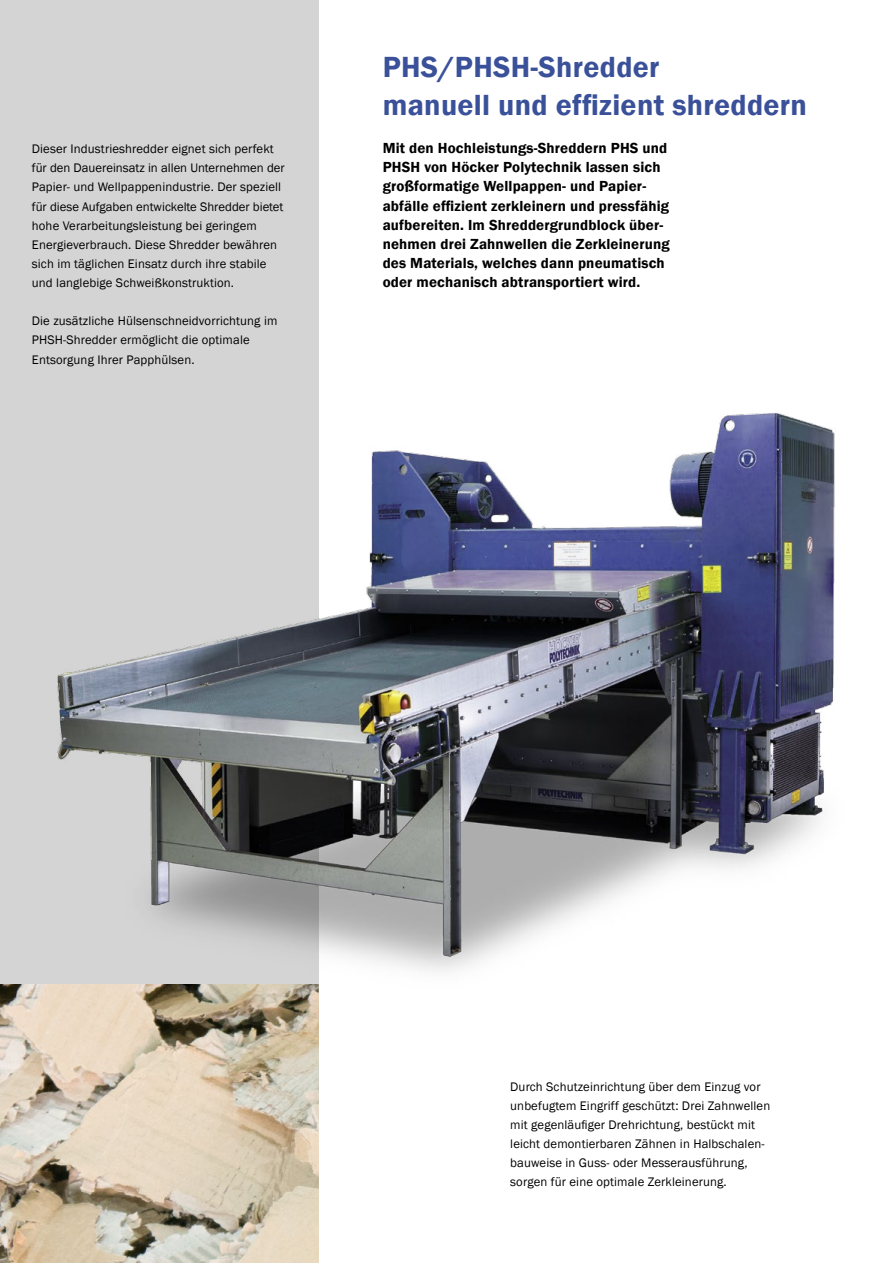
<style>
.page{position:relative;width:893px;height:1263px;background:#fff}
.page>*{position:absolute;margin:0;border:0;box-sizing:border-box;transform-origin:0 0}
.t1{font:600 30px/38.2px "Franklin Gothic";letter-spacing:.01em;color:#3a519a}
.t2{font:600 15px/19.2px "Franklin Gothic";letter-spacing:.01em;color:#000}
.t3{font:12.75px/19.2px "Franklin Gothic";letter-spacing:.01em;color:#000}
</style>
<div class="page">
<div style="left:0;top:0;width:319px;height:1263px;background:#d4d4d4"></div>
<img style="left:57px;top:413px;width:778px;height:559px">
<img style="left:0;top:984px;width:319px;height:279px">
<p class="t3" style="left:32px;top:139px;width:254px">Dieser Industrieshredder eignet sich perfekt für den Dauereinsatz in allen Unternehmen der Papier- und Wellpappenindustrie. Der speziell für diese Aufgaben entwickelte Shredder bietet hohe Verarbeitungsleistung bei geringem Energieverbrauch. Diese Shredder bewähren sich im täglichen Einsatz durch ihre stabile und langlebige Schweißkonstruktion.</p>
<p class="t3" style="left:32px;top:312px;width:247px">Die zusätzliche Hülsenschneidvorrichtung im<br>PHSH-Shredder ermöglicht die optimale<br>Entsorgung Ihrer Papphülsen.</p>
<h1 class="t1" style="left:383px;top:48px;width:426px">PHS/PHSH-Shredder<br>manuell und effizient shreddern</h1>
<p class="t2" style="left:383px;top:139px;width:289px">Mit den Hochleistungs-Shreddern PHS und PHSH von Höcker Polytechnik lassen sich großformatige Wellpappen- und Papier&shy;abfälle effizient zerkleinern und pressfähig aufbereiten. Im Shreddergrundblock über&shy;nehmen drei Zahnwellen die Zerkleinerung des Materials, welches dann pneumatisch oder mechanisch abtransportiert wird.</p>
<p class="t3" style="left:510px;top:1077px;width:261px">Durch Schutzeinrichtung über dem Einzug vor unbefugtem Eingriff geschützt: Drei Zahnwellen mit gegenläufiger Drehrichtung, bestückt mit leicht demontierbaren Zähnen in Halbschalen&shy;bauweise in Guss- oder Messerausführung, sorgen für eine optimale Zerkleinerung.</p>
</div>
